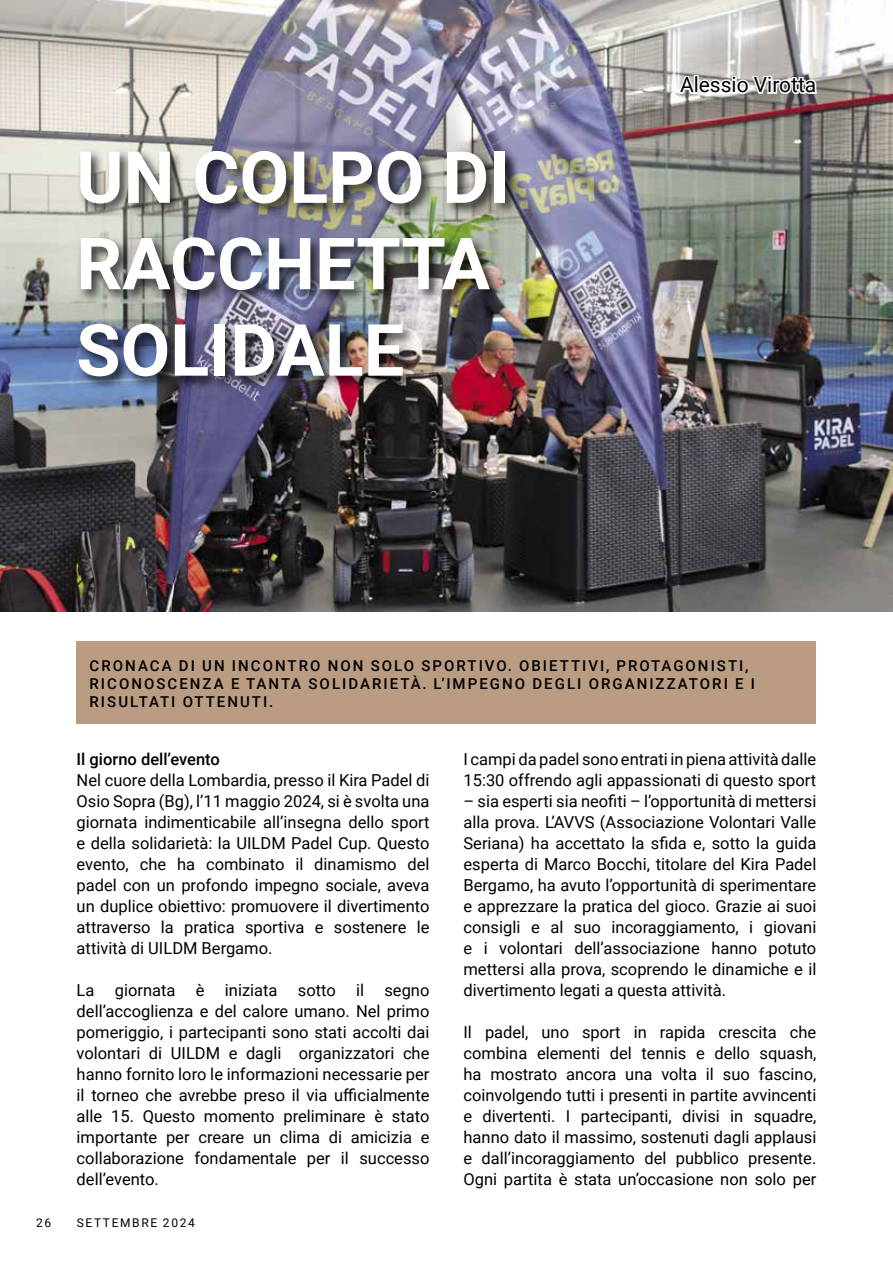
<style>
.page{position:relative;width:893px;height:1263px;background:#fff}
.page>*{position:absolute;margin:0;border:0;box-sizing:border-box;transform-origin:0 0}
.t1{font:700 72px/86.4px "Roboto";color:#fff}
.t2{font:21px "Roboto";color:#000}
.t3{font:16.5px/21px "Roboto";color:#000;text-align:justify}
.t4{font:500 16.5px "Roboto";color:#000}
.t5{font:500 15px/18px "Roboto";letter-spacing:.135em;color:#000}
.t6{font:12px "Roboto";letter-spacing:.135em;color:#000}
</style>
<div class="page">
<img style="left:0;top:0;width:893px;height:611px">
<div style="left:77px;top:641px;width:739px;height:83px;background:#ba9c82"></div>
<div style="left:76px;top:148px;width:444px;height:243px;background:#000;opacity:.75"></div>
<h1 class="t1" style="left:76px;top:131px;width:435px">UN COLPO DI<br>RACCHETTA<br>SOLIDALE</h1>
<p class="t2" style="left:680px;top:70px;width:138px">Alessio Virotta</p>
<p class="t5" style="left:90px;top:656px;width:667px">CRONACA DI UN INCONTRO NON SOLO SPORTIVO. OBIETTIVI, PROTAGONISTI,<br>RICONOSCENZA E TANTA SOLIDARIETÀ. L’IMPEGNO DEGLI ORGANIZZATORI E I<br>RISULTATI OTTENUTI.</p>
<p class="t4" style="left:77px;top:748px;width:145px">Il giorno dell’evento</p>
<p class="t3" style="left:77px;top:769px;width:354px">Nel cuore della Lombardia, presso il Kira Padel di Osio Sopra (Bg), l’11 maggio 2024, si è svolta una giornata indimenticabile all’insegna dello sport e della solidarietà: la UILDM Padel Cup. Questo evento, che ha combinato il dinamismo del padel con un profondo impegno sociale, aveva un duplice obiettivo: promuovere il divertimento attraverso la pratica sportiva e sostenere le attività di UILDM Bergamo.</p>
<p class="t3" style="left:77px;top:979px;width:354px">La giornata è iniziata sotto il segno dell’accoglienza e del calore umano. Nel primo pomeriggio, i partecipanti sono stati accolti dai volontari di UILDM e dagli organizzatori che hanno fornito loro le informazioni necessarie per il torneo che avrebbe preso il via ufficialmente alle 15. Questo momento preliminare è stato importante per creare un clima di amicizia e collaborazione fondamentale per il successo dell’evento.</p>
<p class="t6" style="left:36px;top:1214px;width:17px">26</p>
<p class="t6" style="left:77px;top:1214px;width:120px">SETTEMBRE 2024</p>
<p class="t3" style="left:463px;top:748px;width:354px">I campi da padel sono entrati in piena attività dalle<br>15:30 offrendo agli appassionati di questo sport</p>
<p class="t3" style="left:463px;top:790px;width:354px">– sia esperti sia neofiti – l’opportunità di mettersi alla prova. L’AVVS (Associazione Volontari Valle Seriana) ha accettato la sfida e, sotto la guida esperta di Marco Bocchi, titolare del Kira Padel Bergamo, ha avuto l’opportunità di sperimentare e apprezzare la pratica del gioco. Grazie ai suoi consigli e al suo incoraggiamento, i giovani e i volontari dell’associazione hanno potuto mettersi alla prova, scoprendo le dinamiche e il divertimento legati a questa attività.</p>
<p class="t3" style="left:463px;top:1021px;width:354px">Il padel, uno sport in rapida crescita che combina elementi del tennis e dello squash, ha mostrato ancora una volta il suo fascino, coinvolgendo tutti i presenti in partite avvincenti e divertenti. I partecipanti, divisi in squadre, hanno dato il massimo, sostenuti dagli applausi e dall’incoraggiamento del pubblico presente.<br>Ogni partita è stata un’occasione non solo per</p>
</div>
